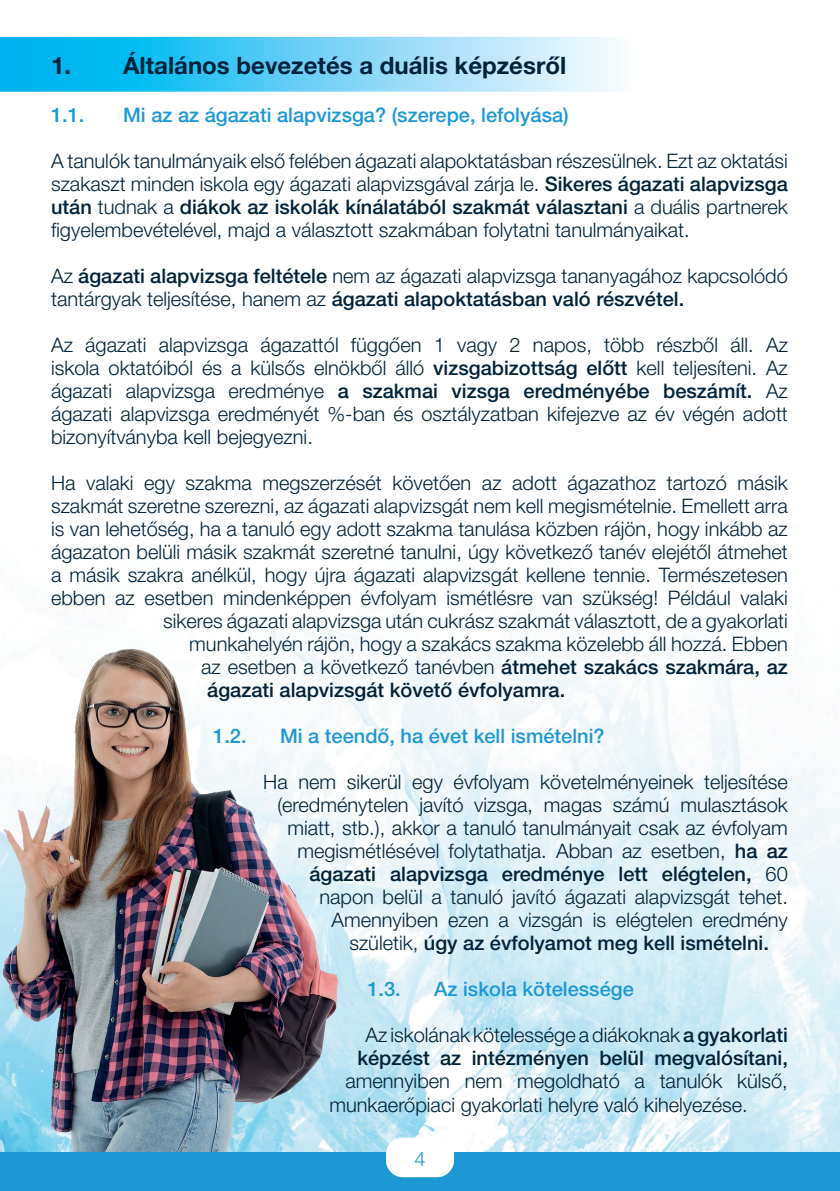
<style>
.page{position:relative;width:840px;height:1191px;background:#fff}
.page>*{position:absolute;margin:0;border:0;box-sizing:border-box;transform-origin:0 0}
.t1{font:700 24px "Helvetica Neue LT Pro";color:#00223a}
.t2{font:300 20px/23px "Helvetica Neue LT Pro";color:#00223a;text-align:justify}
.t3{font:500 20px/23px "Helvetica Neue LT Pro";color:#00223a;text-align:center}
.t4{font:500 20px "Helvetica Neue LT Pro";color:#1e98d5}
.t5{font:300 20px "Helvetica Neue LT Pro";color:#1e98d5}
.s1{font-weight:500}
.s2{font-weight:300}
</style>
<div class="page">
<img style="left:249px;top:619px;width:590px;height:533px">
<svg style="left:0;top:37px;width:618px;height:55px;background:#6ad1f5"></svg>
<img style="left:0;top:643px;width:351px;height:509px">
<div style="left:0;top:1152px;width:839px;height:39px;background:#1e98d5"></div>
<div style="left:386px;top:1137px;width:68px;height:40px;background:#fff;border-radius:17px"></div>
<p class="t1" style="left:51px;top:50px;width:516px">1. Általános bevezetés a duális képzésről</p>
<p class="t4" style="left:51px;top:103px;width:35px">1.1.</p>
<p class="t4" style="left:123px;top:103px;width:447px">Mi az az ágazati alapvizsga? (szerepe, lefolyása)</p>
<p class="t2" style="left:51px;top:149px;width:737px">A tanulók tanulmányaik első felében ágazati alapoktatásban részesülnek. Ezt az oktatási szakaszt minden iskola egy ágazati alapvizsgával zárja le. <span class="s1">Sikeres ágazati alapvizsga után</span> tudnak a <span class="s1">diákok az iskolák kínálatából szakmát választani</span> a duális partnerek figyelembevételével, majd a választott szakmában folytatni tanulmányaikat.</p>
<p class="t2" style="left:51px;top:264px;width:737px">Az <span class="s1">ágazati alapvizsga feltétele</span> nem az ágazati alapvizsga tananyagához kapcsolódó tantárgyak teljesítése, hanem az <span class="s1">ágazati alapoktatásban való részvétel.</span></p>
<p class="t2" style="left:51px;top:333px;width:738px">Az ágazati alapvizsga ágazattól függően 1 vagy 2 napos, több részből áll. Az iskola oktatóiból és a külsős elnökből álló <span class="s1">vizsgabizottság előtt</span> kell teljesíteni. Az ágazati alapvizsga eredménye <span class="s1">a szakmai vizsga eredményébe beszámít.</span> Az ágazati alapvizsga eredményét %-ban és osztályzatban kifejezve az év végén adott bizonyítványba kell bejegyezni.</p>
<p class="t2" style="left:51px;top:471px;width:737px">Ha valaki egy szakma megszerzését követően az adott ágazathoz tartozó másik</p>
<p class="t2" style="left:51px;top:494px;width:737px">szakmát szeretne szerezni, az ágazati alapvizsgát nem kell megismételnie. Emellett arra</p>
<p class="t2" style="left:51px;top:517px;width:737px">is van lehetőség, ha a tanuló egy adott szakma tanulása közben rájön, hogy inkább az</p>
<p class="t2" style="left:51px;top:540px;width:737px">ágazaton belüli másik szakmát szeretné tanulni, úgy következő tanév elejétől átmehet</p>
<p class="t2" style="left:51px;top:563px;width:737px">a másik szakra anélkül, hogy újra ágazati alapvizsgát kellene tennie. Természetesen</p>
<p class="t2" style="left:51px;top:586px;width:737px">ebben az esetben mindenképpen évfolyam ismétlésre van szükség! Például valaki</p>
<p class="t2" style="left:163px;top:609px;width:626px">sikeres ágazati alapvizsga után cukrász szakmát választott, de a gyakorlati</p>
<p class="t2" style="left:189px;top:632px;width:600px">munkahelyén rájön, hogy a szakács szakma közelebb áll hozzá. Ebben</p>
<p class="t2" style="left:201px;top:655px;width:588px">az esetben a következő tanévben <span class="s1">átmehet szakács szakmára, az</span></p>
<p class="t3" style="left:207px;top:678px;width:359px">ágazati alapvizsgát követő évfolyamra.</p>
<p class="t4" style="left:213px;top:724px;width:35px">1.2.</p>
<p class="t4" style="left:280px;top:724px;width:326px">Mi a teendő, ha évet kell ismételni?</p>
<p class="t2" style="left:263px;top:770px;width:526px">Ha nem sikerül egy évfolyam követelményeinek teljesítése</p>
<p class="t2" style="left:277px;top:793px;width:512px">(eredménytelen javító vizsga, magas számú mulasztások</p>
<p class="t2" style="left:287px;top:816px;width:501px">miatt, stb.), akkor a tanuló tanulmányait csak az évfolyam</p>
<p class="t2" style="left:297px;top:839px;width:491px">megismétlésével folytathatja. Abban az esetben, <span class="s1">ha az</span></p>
<p class="t3" style="left:309px;top:862px;width:479px">ágazati alapvizsga eredménye lett elégtelen, <span class="s2">60</span></p>
<p class="t2" style="left:319px;top:885px;width:469px">napon belül a tanuló javító ágazati alapvizsgát tehet.</p>
<p class="t2" style="left:331px;top:908px;width:458px">Amennyiben ezen a vizsgán is elégtelen eredmény</p>
<p class="t3" style="left:349px;top:931px;width:421px"><span class="s2">születik,</span> úgy az évfolyamot meg kell ismételni.</p>
<p class="t4" style="left:367px;top:977px;width:35px">1.3.</p>
<p class="t4" style="left:434px;top:977px;width:201px">Az iskola kötelessége</p>
<p class="t3" style="left:357px;top:1023px;width:431px"><span class="s2">Az iskolának kötelessége a diákoknak</span> a gyakorlati képzést az intézményen belül megvalósítani,</p>
<p class="t2" style="left:329px;top:1068px;width:459px;line-height:24px;text-indent:16px">amennyiben nem megoldható a tanulók külső, munkaerőpiaci gyakorlati helyre való kihelyezése.</p>
<p class="t5" style="left:414px;top:1146px;width:13px">4</p>
</div>
